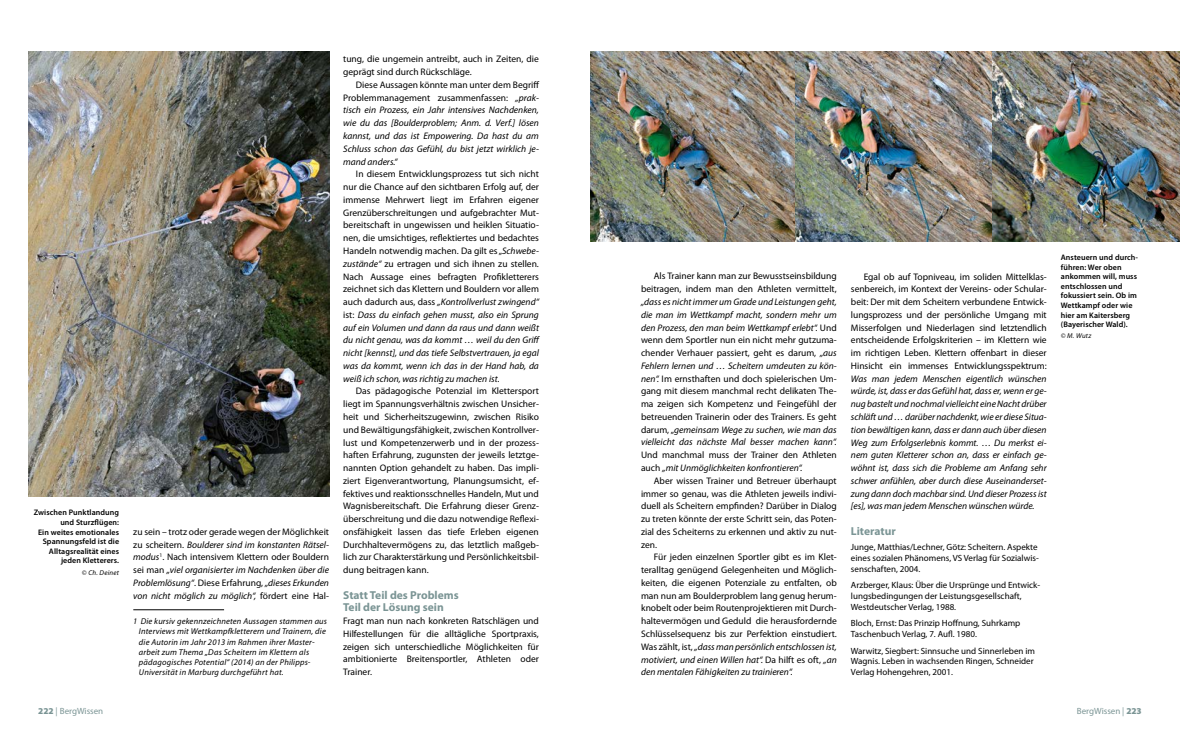
<style>
.page{position:relative;width:1180px;height:732px;background:#fff}
.page>*{position:absolute;margin:0;border:0;box-sizing:border-box;transform-origin:0 0}
.t1{font:700 11.5px/12.8px "Myriad Pro";color:#7b9595}
.t2{font:9.5px/12.8px "Myriad Pro";color:#000;text-align:justify}
.t3{font:italic 9.5px/12.8px "Myriad Pro";color:#000;text-align:justify}
.t4{font:9px/10.8px "Myriad Pro";color:#000}
.t5{font:9px "Myriad Pro";color:#7b9595}
.t6{font:italic 8.5px/10.2px "Myriad Pro";letter-spacing:.02em;color:#000}
.t7{font:600 8px/9.6px "Myriad Pro";letter-spacing:.01em;color:#000;text-align:right}
.t8{font:italic 7px "Myriad Pro";letter-spacing:.03em;color:#000}
.s1{font-style:normal}
.s2{font-style:italic}
.s3{font-weight:900}
</style>
<div class="page">
<hr style="left:133px;top:609px;width:91px;height:1px;background:#000">
<img style="left:28px;top:51px;width:301px;height:445px">
<img style="left:590px;top:51px;width:589px;height:190px">
<p class="t7" style="left:34px;top:507px;width:87px">Zwischen Punktlandung und Sturzflügen:<br>Ein weites emotionales<br>Spannungsfeld ist die<br>Alltagsrealität eines jeden Kletterers.</p>
<p class="t8" style="left:82px;top:568px;width:39px">© Ch. Deinet</p>
<p class="t3" style="left:133px;top:525px;width:197px"><span class="s1">zu sein – trotz oder gerade wegen der Möglichkeit zu scheitern.</span> Boulderer sind im konstanten Rätsel&shy;modus<sup>1</sup><span class="s1">. Nach intensivem Klettern oder Bouldern sei man</span> „viel organisierter im Nachdenken über die Problemlösung“<span class="s1">. Diese Erfahrung,</span> „dieses Erkunden von nicht möglich zu möglich“, <span class="s1">fördert eine Hal-</span></p>
<p class="t6" style="left:139px;top:616px;width:189px;text-indent:-6px">1 Die kursiv gekennzeichneten Aussagen stammen aus Interviews mit Wettkampfkletterern und Trainern, die die Autorin im Jahr 2013 im Rahmen ihrer Master&shy;arbeit zum Thema „Das Scheitern im Klettern als pädagogisches Potential“ (2014) an der Philipps-Universität in Marburg durchgeführt hat.</p>
<p class="t2" style="left:343px;top:53px;width:197px">tung, die ungemein antreibt, auch in Zeiten, die geprägt sind durch Rückschläge.</p>
<p class="t3" style="left:343px;top:79px;width:197px;text-indent:13px"><span class="s1">Diese Aussagen könnte man unter dem Begriff Problemmanagement zusammenfassen:</span> „prak&shy;tisch ein Prozess, ein Jahr intensives Nachdenken, wie du das [Boulderproblem; Anm. d. Verf.] lösen kannst, und das ist Empowering. Da hast du am Schluss schon das Gefühl, du bist jetzt wirklich je&shy;mand anders.“</p>
<p class="t2" style="left:343px;top:168px;width:198px;text-align:left;text-indent:13px">In diesem Entwicklungsprozess tut sich nicht nur die Chance auf den sichtbaren Erfolg auf, der immense Mehrwert liegt im Erfahren eigener Grenzüberschreitungen und aufgebrachter Mut&shy;bereitschaft in ungewissen und heiklen Situatio&shy;nen, die umsichtiges, reflektiertes und bedachtes Handeln notwendig machen. Da gilt es „<span class="s2">Schwebe&shy;zustände“</span> zu ertragen und sich ihnen zu stellen.<br>Nach Aussage eines befragten Profikletterers zeichnet sich das Klettern und Bouldern vor allem auch dadurch aus, dass <span class="s2">„Kontrollverlust zwingend“ </span>ist: <span class="s2">Dass du einfach gehen musst, also ein Sprung auf ein Volumen und dann da raus und dann weißt du nicht genau, was da kommt … weil du den Griff nicht [kennst], und das tiefe Selbstvertrauen, ja egal was da kommt, wenn ich das in der Hand hab, da weiß ich schon, was richtig zu machen ist.</span></p>
<p class="t2" style="left:343px;top:385px;width:197px;text-indent:13px">Das pädagogische Potenzial im Klettersport liegt im Spannungsverhältnis zwischen Unsicher&shy;heit und Sicherheitszugewinn, zwischen Risiko und Bewältigungsfähigkeit, zwischen Kontrollver&shy;lust und Kompetenzerwerb und in der prozess&shy;haften Erfahrung, zugunsten der jeweils letztge&shy;nannten Option gehandelt zu haben. Das impli&shy;ziert Eigenverantwortung, Planungsumsicht, ef&shy;fektives und reaktionsschnelles Handeln, Mut und Wagnisbereitschaft. Die Erfahrung dieser Grenz&shy;überschreitung und die dazu notwendige Reflexi&shy;onsfähigkeit lassen das tiefe Erleben eigenen Durchhaltevermögens zu, das letztlich maßgeb&shy;lich zur Charakterstärkung und Persönlichkeitsbil&shy;dung beitragen kann.</p>
<p class="t1" style="left:343px;top:588px;width:117px">Statt Teil des Problems<br>Teil der Lösung sein</p>
<p class="t2" style="left:343px;top:614px;width:197px">Fragt man nun nach konkreten Ratschlägen und Hilfestellungen für die alltägliche Sportpraxis, zeigen sich unterschiedliche Möglichkeiten für ambitionierte Breitensportler, Athleten oder Trainer.</p>
<p class="t2" style="left:641px;top:270px;width:197px;text-align:right">Als Trainer kann man zur Bewusstseinsbildung beitragen, indem man den Athleten vermittelt,</p>
<p class="t2" style="left:641px;top:295px;width:197px"><span class="s2">„dass es nicht immer um Grade und Leistungen geht, die man im Wettkampf macht, sondern mehr um den Prozess, den man beim Wettkampf erlebt“.</span> Und wenn dem Sportler nun ein nicht mehr gutzuma&shy;chender Verhauer passiert, geht es darum, <span class="s2">„aus Fehlern lernen und … Scheitern umdeuten zu kön&shy;nen“.</span> Im ernsthaften und doch spielerischen Um&shy;gang mit diesem manchmal recht delikaten The&shy;ma zeigen sich Kompetenz und Feingefühl der betreuenden Trainerin oder des Trainers. Es geht darum, „<span class="s2">gemeinsam Wege zu suchen, wie man das vielleicht das nächste Mal besser machen kann“.</span></p>
<p class="t2" style="left:641px;top:448px;width:197px">Und manchmal muss der Trainer den Athleten auch <span class="s2">„mit Unmöglichkeiten konfrontieren“.</span></p>
<p class="t2" style="left:641px;top:474px;width:197px;text-indent:13px">Aber wissen Trainer und Betreuer überhaupt immer so genau, was die Athleten jeweils indivi&shy;duell als Scheitern empfinden? Darüber in Dialog zu treten könnte der erste Schritt sein, das Poten&shy;zial des Scheiterns zu erkennen und aktiv zu nut&shy;zen.</p>
<p class="t2" style="left:641px;top:551px;width:197px;text-indent:13px">Für jeden einzelnen Sportler gibt es im Klet&shy;teralltag genügend Gelegenheiten und Möglich&shy;keiten, die eigenen Potenziale zu entfalten, ob man nun am Boulderproblem lang genug herum&shy;knobelt oder beim Routenprojektieren mit Durch&shy;haltevermögen und Geduld die herausfordernde Schlüsselsequenz bis zur Perfektion einstudiert.<br>Was zählt, ist, <span class="s2">„dass man persönlich entschlossen ist, motiviert, und einen Willen hat“.</span> Da hilft es oft, <span class="s2">„an den mentalen Fähigkeiten zu trainieren“.</span></p>
<p class="t2" style="left:850px;top:270px;width:197px;text-indent:13px">Egal ob auf Topniveau, im soliden Mittelklas&shy;senbereich, im Kontext der Vereins- oder Schular&shy;beit: Der mit dem Scheitern verbundene Entwick&shy;lungsprozess und der persönliche Umgang mit Misserfolgen und Niederlagen sind letztendlich entscheidende Erfolgskriterien – im Klettern wie im richtigen Leben. Klettern offenbart in dieser Hinsicht ein immenses Entwicklungsspektrum:</p>
<p class="t3" style="left:850px;top:372px;width:197px">Was man jedem Menschen eigentlich wünschen würde, ist, dass er das Gefühl hat, dass er, wenn er ge&shy;nug bastelt und nochmal vielleicht eine Nacht drüber schläft und … darüber nachdenkt, wie er diese Situa&shy;tion bewältigen kann, dass er dann auch über diesen Weg zum Erfolgserlebnis kommt. … Du merkst ei&shy;nem guten Kletterer schon an, dass er einfach ge&shy;wöhnt ist, dass sich die Probleme am Anfang sehr schwer anfühlen, aber durch diese Auseinanderset&shy;zung dann doch machbar sind. Und dieser Prozess ist [es], was man jedem Menschen wünschen würde.</p>
<p class="t1" style="left:850px;top:524px;width:46px">Literatur</p>
<p class="t4" style="left:850px;top:541px;width:189px">Junge, Matthias/Lechner, Götz: Scheitern. Aspekte eines sozialen Phänomens, VS Verlag für Sozialwis&shy;senschaften, 2004.</p>
<p class="t4" style="left:850px;top:579px;width:191px">Arzberger, Klaus: Über die Ursprünge und Entwick&shy;lungsbedingungen der Leistungsgesellschaft,<br>Westdeutscher Verlag, 1988.</p>
<p class="t4" style="left:850px;top:618px;width:171px">Bloch, Ernst: Das Prinzip Hoffnung, Suhrkamp<br>Taschenbuch Verlag, 7. Aufl. 1980.</p>
<p class="t4" style="left:850px;top:645px;width:186px">Warwitz, Siegbert: Sinnsuche und Sinnerleben im<br>Wagnis. Leben in wachsenden Ringen, Schneider<br>Verlag Hohengehren, 2001.</p>
<p class="t7" style="left:1060px;top:252px;width:79px;text-align:left">Ansteuern und durch&shy;führen: Wer oben ankommen will, muss entschlossen und fokussiert sein. Ob im<br>Wettkampf oder wie hier am Kaitersberg (Bayerischer Wald).</p>
<p class="t8" style="left:1060px;top:332px;width:32px">© M. Wutz</p>
<p class="t5" style="left:38px;top:705px;width:66px"><span class="s3">222</span> | BergWissen</p>
<p class="t5" style="left:1076px;top:705px;width:66px">BergWissen | <span class="s3">223</span></p>
</div>
